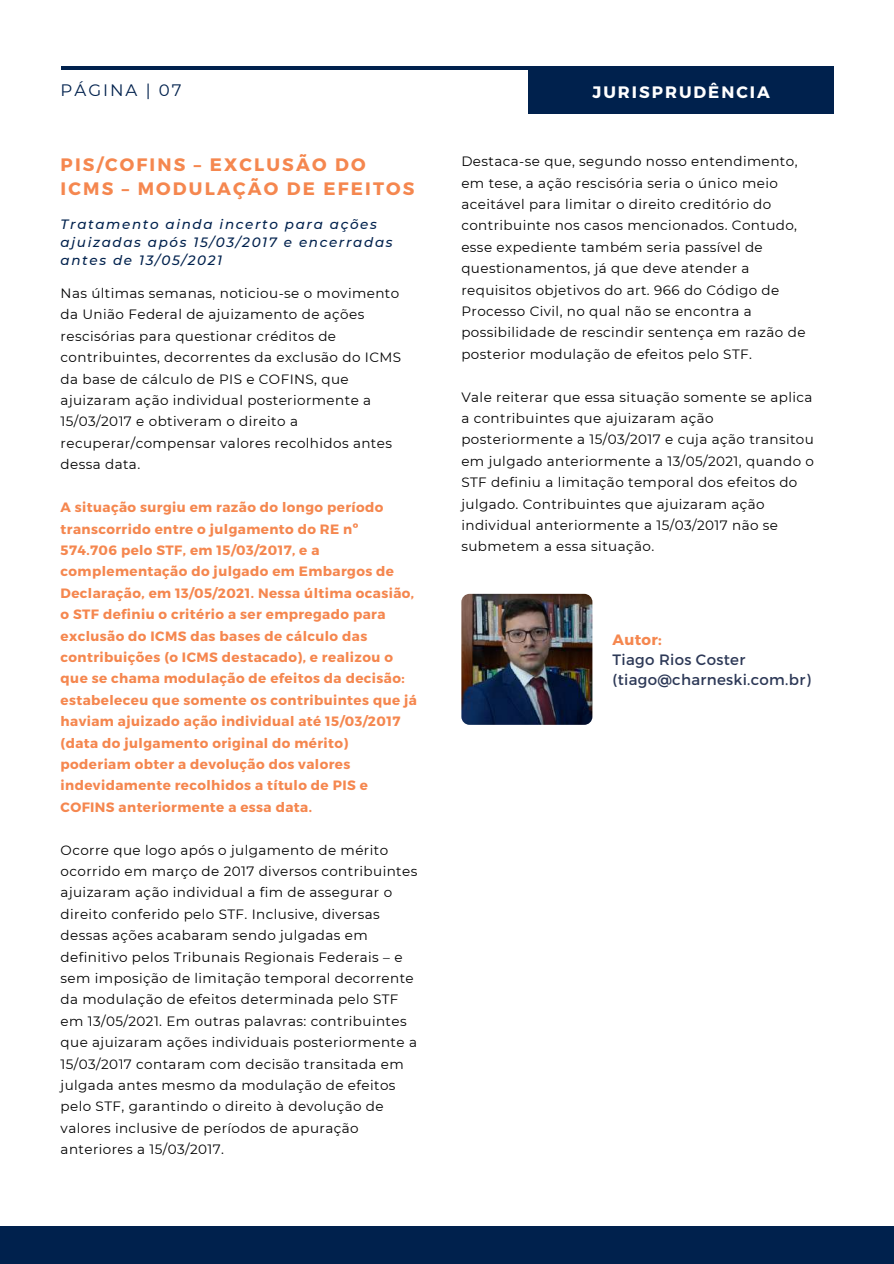
<style>
.page{position:relative;width:894px;height:1264px;background:#fff}
.page>*{position:absolute;margin:0;border:0;box-sizing:border-box;transform-origin:0 0}
.t1{font:700 18px/24.8px "Montserrat";letter-spacing:.12em;color:#f5874f}
.t2{font:700 16.5px "Montserrat";letter-spacing:.12em;color:#fff}
.t3{font:16.5px "Montserrat";letter-spacing:.12em;color:#00214d}
.t4{font:15px/20.2px "Montserrat";letter-spacing:.02em;color:#2d3957}
.t5{font:700 15px "Montserrat";letter-spacing:.02em;color:#f5874f}
.t6{font:13.5px/21.5px "Montserrat";letter-spacing:.03em;color:#000}
.t7{font:700 13.5px/21.5px "Montserrat";letter-spacing:.03em;color:#f5874f}
.t8{font:italic 500 13.5px/18px "Montserrat";letter-spacing:.12em;color:#00214d}
</style>
<div class="page">
<div style="left:0;top:1226px;width:893px;height:37px;background:#00214d"></div>
<hr style="left:61px;top:66px;width:771px;height:4px;background:#00214d">
<div style="left:528px;top:66px;width:305px;height:48px;background:#00214d"></div>
<img style="left:461px;top:594px;width:131px;height:130px;border-radius:8px">
<p class="t3" style="left:61px;top:80px;width:122px">PÁGINA | 07</p>
<p class="t2" style="left:592px;top:81px;width:179px">JURISPRUDÊNCIA</p>
<h1 class="t1" style="left:61px;top:151px;width:355px">PIS/COFINS – EXCLUSÃO DO<br>ICMS – MODULAÇÃO DE EFEITOS</h1>
<p class="t8" style="left:61px;top:215px;width:333px">Tratamento ainda incerto para ações ajuizadas após 15/03/2017 e encerradas antes de 13/05/2021</p>
<p class="t6" style="left:61px;top:282px;width:342px">Nas últimas semanas, noticiou-se o movimento da União Federal de ajuizamento de ações rescisórias para questionar créditos de contribuintes, decorrentes da exclusão do ICMS da base de cálculo de PIS e COFINS, que ajuizaram ação individual posteriormente a 15/03/2017 e obtiveram o direito a recuperar/compensar valores recolhidos antes dessa data.</p>
<p class="t7" style="left:61px;top:496px;width:358px">A situação surgiu em razão do longo período transcorrido entre o julgamento do RE nº 574.706 pelo STF, em 15/03/2017, e a complementação do julgado em Embargos de Declaração, em 13/05/2021. Nessa última ocasião, o STF definiu o critério a ser empregado para exclusão do ICMS das bases de cálculo das contribuições (o ICMS destacado), e realizou o que se chama modulação de efeitos da decisão: estabeleceu que somente os contribuintes que já haviam ajuizado ação individual até 15/03/2017 (data do julgamento original do mérito) poderiam obter a devolução dos valores indevidamente recolhidos a título de PIS e COFINS anteriormente a essa data.</p>
<p class="t6" style="left:61px;top:839px;width:358px">Ocorre que logo após o julgamento de mérito ocorrido em março de 2017 diversos contribuintes ajuizaram ação individual a fim de assegurar o direito conferido pelo STF. Inclusive, diversas dessas ações acabaram sendo julgadas em definitivo pelos Tribunais Regionais Federais – e sem imposição de limitação temporal decorrente da modulação de efeitos determinada pelo STF em 13/05/2021. Em outras palavras: contribuintes que ajuizaram ações individuais posteriormente a 15/03/2017 contaram com decisão transitada em julgada antes mesmo da modulação de efeitos pelo STF, garantindo o direito à devolução de valores inclusive de períodos de apuração anteriores a 15/03/2017.</p>
<p class="t6" style="left:461px;top:150px;width:345px">Destaca-se que, segundo nosso entendimento, em tese, a ação rescisória seria o único meio aceitável para limitar o direito creditório do contribuinte nos casos mencionados. Contudo, esse expediente também seria passível de questionamentos, já que deve atender a requisitos objetivos do art. 966 do Código de Processo Civil, no qual não se encontra a possibilidade de rescindir sentença em razão de posterior modulação de efeitos pelo STF.</p>
<p class="t6" style="left:461px;top:386px;width:354px">Vale reiterar que essa situação somente se aplica a contribuintes que ajuizaram ação posteriormente a 15/03/2017 e cuja ação transitou em julgado anteriormente a 13/05/2021, quando o STF definiu a limitação temporal dos efeitos do julgado. Contribuintes que ajuizaram ação individual anteriormente a 15/03/2017 não se submetem a essa situação.</p>
<p class="t5" style="left:612px;top:629px;width:51px">Autor:</p>
<p class="t4" style="left:612px;top:648px;width:199px">Tiago Rios Coster (tiago@charneski.com.br)</p>
</div>
